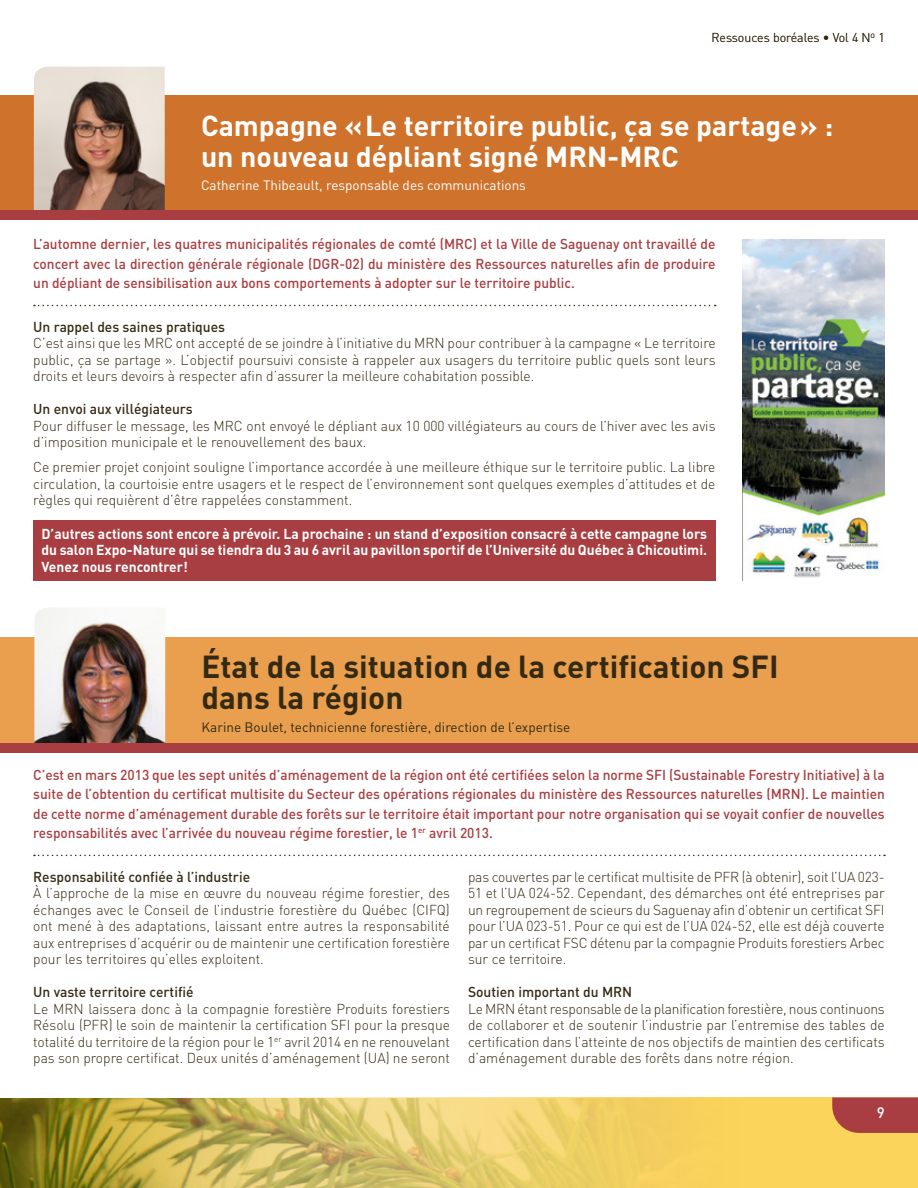
<style>
.page{position:relative;width:918px;height:1188px;background:#fff}
.page>*{position:absolute;margin:0;border:0;box-sizing:border-box;transform-origin:0 0}
.t1{font:700 31.5px/31.5px "DIN";color:#342a13}
.t2{font:700 28.5px/31.5px "DIN";color:#fff}
.t3{font:500 15px "DIN";color:#fff}
.t4{font:300 14.25px/16.5px "DIN";color:#342a13;text-align:justify}
.t5{font:500 14.25px/19.5px "DIN";color:#a83e41;text-align:justify;scale:.96 1}
.t6{font:700 14.25px/16.5px "DIN";color:#fff;text-align:justify}
.t7{font:500 14.25px "DIN";color:#342a13}
.t8{font:13.5px "DIN";color:#342a13}
.t9{font:13.5px "DIN";color:#fff}
.t10{font:300 12.75px "DIN";color:#342a13}
</style>
<div class="page">
<div style="left:0;top:96px;width:918px;height:119px;background:#cf732c"></div>
<img style="left:34px;top:67px;width:131px;height:143px">
<div style="left:0;top:210px;width:918px;height:10px;background:#a83e41"></div>
<div style="left:1px;top:637px;width:917px;height:108px;background:#e99f4e"></div>
<img style="left:34px;top:608px;width:131px;height:135px">
<div style="left:1px;top:743px;width:917px;height:10px;background:#a83e41"></div>
<svg style="left:34px;top:855px;width:851px;height:1px"></svg>
<svg style="left:0;top:1097px;width:918px;height:91px;background:#d7bd59"></svg>
<svg style="left:832px;top:1097px;width:86px;height:36px;background:#ad4842"></svg>
<svg style="left:34px;top:305px;width:682px;height:1px"></svg>
<img style="left:742px;top:239px;width:143px;height:342px">
<div style="left:33px;top:520px;width:683px;height:60px;background:#a83e41"></div>
<p class="t10" style="left:711px;top:30px;width:175px">Ressouces boréales • Vol 4 N <sup>o</sup> 1</p>
<h2 class="t2" style="left:201px;top:109px;width:634px">Campagne «Le territoire public, ça se partage» : un nouveau dépliant signé MRN-MRC</h2>
<p class="t9" style="left:201px;top:177px;width:327px">Catherine Thibeault, responsable des communications</p>
<p class="t5" style="left:33px;top:234px;width:712px">L’automne dernier, les quatres municipalités régionales de comté (MRC) et la Ville de Saguenay ont travaillé de concert avec la direction générale régionale (DGR-02) du ministère des Ressources naturelles afin de produire un dépliant de sensibilisation aux bons comportements à adopter sur le territoire public.</p>
<p class="t7" style="left:33px;top:318px;width:193px">Un rappel des saines pratiques</p>
<p class="t4" style="left:33px;top:335px;width:684px">C’est ainsi que les MRC ont accepté de se joindre à l’initiative du MRN pour contribuer à la campagne « Le territoire public, ça se partage ». L’objectif poursuivi consiste à rappeler aux usagers du territoire public quels sont leurs droits et leurs devoirs à respecter afin d’assurer la meilleure cohabitation possible.</p>
<p class="t7" style="left:33px;top:400px;width:161px">Un envoi aux villégiateurs</p>
<p class="t4" style="left:33px;top:417px;width:684px">Pour diffuser le message, les MRC ont envoyé le dépliant aux 10 000 villégiateurs au cours de l’hiver avec les avis d’imposition municipale et le renouvellement des baux.</p>
<p class="t4" style="left:33px;top:459px;width:684px">Ce premier projet conjoint souligne l’importance accordée à une meilleure éthique sur le territoire public. La libre circulation, la courtoisie entre usagers et le respect de l’environnement sont quelques exemples d’attitudes et de règles qui requièrent d’être rappelées constamment.</p>
<p class="t6" style="left:41px;top:525px;width:667px">D’autres actions sont encore à prévoir. La prochaine : un stand d’exposition consacré à cette campagne lors du salon Expo-Nature qui se tiendra du 3 au 6 avril au pavillon sportif de l’Université du Québec à Chicoutimi.<br>Venez nous rencontrer!</p>
<h1 class="t1" style="left:202px;top:649px;width:579px">État de la situation de la certification SFI dans la région</h1>
<p class="t8" style="left:202px;top:718px;width:370px">Karine Boulet, technicienne forestière, direction de l’expertise</p>
<p class="t5" style="left:33px;top:764px;width:889px">C’est en mars 2013 que les sept unités d’aménagement de la région ont été certifiées selon la norme SFI (Sustainable Forestry Initiative) à la suite de l’obtention du certificat multisite du Secteur des opérations régionales du ministère des Ressources naturelles (MRN). Le maintien de cette norme d’aménagement durable des forêts sur le territoire était important pour notre organisation qui se voyait confier de nouvelles responsabilités avec l’arrivée du nouveau régime forestier, le 1<sup>er</sup> avril 2013.</p>
<p class="t7" style="left:33px;top:867px;width:218px">Responsabilité confiée à l’industrie</p>
<p class="t4" style="left:33px;top:885px;width:418px">À l’approche de la mise en œuvre du nouveau régime forestier, des échanges avec le Conseil de l’industrie forestière du Québec (CIFQ) ont mené à des adaptations, laissant entre autres la responsabilité aux entreprises d’acquérir ou de maintenir une certification forestière pour les territoires qu’elles exploitent.</p>
<p class="t7" style="left:33px;top:983px;width:162px">Un vaste territoire certifié</p>
<p class="t4" style="left:33px;top:1000px;width:418px">Le MRN laissera donc à la compagnie forestière Produits forestiers Résolu (PFR) le soin de maintenir la certification SFI pour la presque totalité du territoire de la région pour le 1<sup>er</sup> avril 2014 en ne renouvelant pas son propre certificat. Deux unités d’aménagement (UA) ne seront</p>
<p class="t4" style="left:468px;top:868px;width:418px">pas couvertes par le certificat multisite de PFR (à obtenir), soit l’UA 023- 51 et l’UA 024-52. Cependant, des démarches ont été entreprises par un regroupement de scieurs du Saguenay afin d’obtenir un certificat SFI pour l’UA 023-51. Pour ce qui est de l’UA 024-52, elle est déjà couverte par un certificat FSC détenu par la compagnie Produits forestiers Arbec sur ce territoire.</p>
<p class="t7" style="left:468px;top:983px;width:166px">Soutien important du MRN</p>
<p class="t4" style="left:468px;top:1000px;width:418px">Le MRN étant responsable de la planification forestière, nous continuons de collaborer et de soutenir l’industrie par l’entremise des tables de certification dans l’atteinte de nos objectifs de maintien des certificats d’aménagement durable des forêts dans notre région.</p>
<p class="t3" style="left:877px;top:1103px;width:9px">9</p>
</div>
